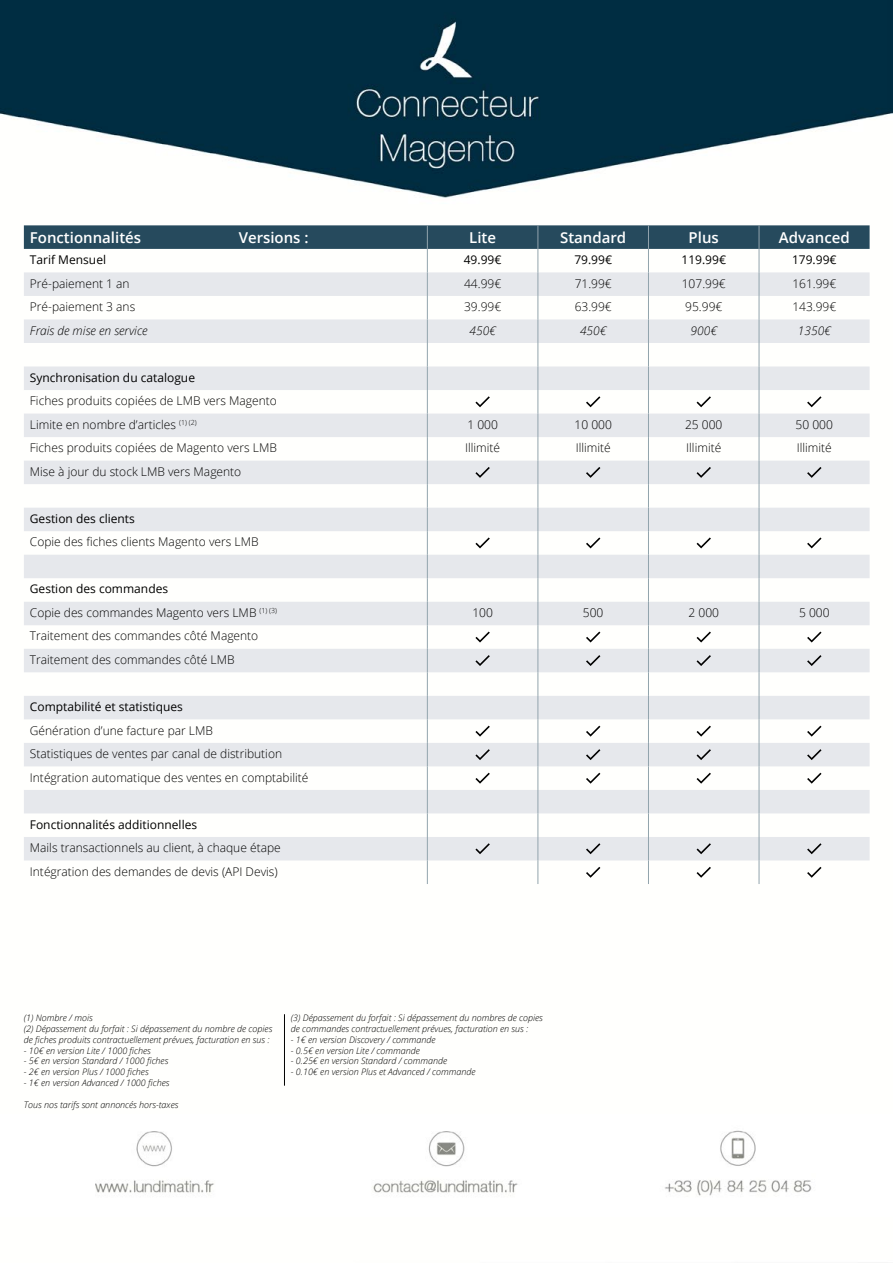
<style>
.page{position:relative;width:893px;height:1263px;background:#fff}
.page>*{position:absolute;margin:0;border:0;box-sizing:border-box;transform-origin:0 0}
.t1{font:600 15px "Open Sans";color:#fff}
.t2{font:300 12px/23.5px "Open Sans";color:#000}
.t3{font:12px "Open Sans";color:#000}
.t4{font:italic 300 12px "Open Sans";color:#000}
.t5{font:italic 300 9px/10.8px "Open Sans";color:#000}
.s1{font-weight:400}
</style>
<div class="page">
<img style="left:0;top:0;width:893px;height:249px">
<svg style="left:24px;top:225px;width:846px;height:659px"></svg>
<img style="left:95px;top:1130px;width:717px;height:66px">
<hr style="left:284px;top:1014px;width:1px;height:72px;background:#000">
<p class="t1" style="left:30px;top:227px;width:113px">Fonctionnalités</p>
<p class="t1" style="left:239px;top:227px;width:71px">Versions :</p>
<p class="t1" style="left:469px;top:227px;width:28px">Lite</p>
<p class="t1" style="left:560px;top:227px;width:68px">Standard</p>
<p class="t1" style="left:689px;top:227px;width:32px">Plus</p>
<p class="t1" style="left:779px;top:227px;width:72px">Advanced</p>
<p class="t3" style="left:30px;top:251px;width:78px">Tarif Mensuel</p>
<p class="t3" style="left:464px;top:251px;width:39px">49.99€</p>
<p class="t3" style="left:574px;top:251px;width:39px">79.99€</p>
<p class="t3" style="left:681px;top:251px;width:46px">119.99€</p>
<p class="t3" style="left:792px;top:251px;width:46px">179.99€</p>
<p class="t2" style="left:30px;top:271px;width:101px">Pré-paiement 1 an</p>
<p class="t2" style="left:464px;top:271px;width:39px">44.99€</p>
<p class="t2" style="left:575px;top:271px;width:39px">71.99€</p>
<p class="t2" style="left:682px;top:271px;width:45px">107.99€</p>
<p class="t2" style="left:792px;top:271px;width:45px">161.99€</p>
<p class="t2" style="left:30px;top:295px;width:107px">Pré-paiement 3 ans</p>
<p class="t2" style="left:464px;top:295px;width:39px">39.99€</p>
<p class="t2" style="left:575px;top:295px;width:39px">63.99€</p>
<p class="t2" style="left:685px;top:295px;width:39px">95.99€</p>
<p class="t2" style="left:792px;top:295px;width:45px">143.99€</p>
<p class="t4" style="left:30px;top:322px;width:119px">Frais de mise en service</p>
<p class="t4" style="left:469px;top:322px;width:28px">450€</p>
<p class="t4" style="left:580px;top:322px;width:28px">450€</p>
<p class="t4" style="left:691px;top:322px;width:28px">900€</p>
<p class="t4" style="left:798px;top:322px;width:35px">1350€</p>
<p class="t3" style="left:30px;top:369px;width:167px">Synchronisation du catalogue</p>
<p class="t2" style="left:30px;top:389px;width:249px">Fiches produits copiées de LMB vers Magento<br>Limite en nombre d’articles <sup>(1)</sup> <sup>(2)</sup></p>
<p class="t2" style="left:467px;top:412px;width:32px">1 000</p>
<p class="t2" style="left:574px;top:412px;width:39px">10 000</p>
<p class="t2" style="left:685px;top:412px;width:39px">25 000</p>
<p class="t2" style="left:796px;top:412px;width:39px">50 000</p>
<p class="t2" style="left:30px;top:436px;width:248px">Fiches produits copiées de Magento vers LMB</p>
<p class="t2" style="left:465px;top:436px;width:37px">Illimité</p>
<p class="t2" style="left:576px;top:436px;width:37px">Illimité</p>
<p class="t2" style="left:686px;top:436px;width:37px">Illimité</p>
<p class="t2" style="left:797px;top:436px;width:37px">Illimité</p>
<p class="t2" style="left:30px;top:459px;width:213px">Mise à jour du stock LMB vers Magento</p>
<p class="t3" style="left:30px;top:510px;width:106px">Gestion des clients</p>
<p class="t2" style="left:30px;top:530px;width:230px">Copie des fiches clients Magento vers LMB</p>
<p class="t2" style="left:30px;top:577px;width:249px"><span class="s1">Gestion des commandes<br></span>Copie des commandes Magento vers LMB <sup>(1)</sup> <sup>(3)</sup></p>
<p class="t2" style="left:472px;top:600px;width:22px">100</p>
<p class="t2" style="left:583px;top:600px;width:22px">500</p>
<p class="t2" style="left:688px;top:600px;width:32px">2 000</p>
<p class="t2" style="left:799px;top:600px;width:32px">5 000</p>
<p class="t2" style="left:30px;top:624px;width:230px">Traitement des commandes côté Magento<br>Traitement des commandes côté LMB</p>
<p class="t3" style="left:30px;top:698px;width:154px">Comptabilité et statistiques</p>
<p class="t2" style="left:30px;top:718px;width:280px">Génération d’une facture par LMB<br>Statistiques de ventes par canal de distribution<br>Intégration automatique des ventes en comptabilité</p>
<p class="t3" style="left:30px;top:816px;width:169px">Fonctionnalités additionnelles</p>
<p class="t2" style="left:30px;top:836px;width:252px">Mails transactionnels au client, à chaque étape<br>Intégration des demandes de devis (API Devis)</p>
<p class="t5" style="left:24px;top:1012px;width:250px">(1) Nombre / mois<br>(2) Dépassement du forfait : Si dépassement du nombre de copies de fiches produits contractuellement prévues, facturation en sus :</p>
<p class="t5" style="left:24px;top:1044px;width:128px">- 10€ en version Lite / 1000 fiches</p>
<p class="t5" style="left:24px;top:1055px;width:146px">- 5€ en version Standard / 1000 fiches</p>
<p class="t5" style="left:24px;top:1066px;width:126px">- 2€ en version Plus / 1000 fiches</p>
<p class="t5" style="left:24px;top:1077px;width:147px">- 1€ en version Advanced / 1000 fiches</p>
<p class="t5" style="left:24px;top:1098px;width:156px">Tous nos tarifs sont annoncés hors-taxes</p>
<p class="t5" style="left:291px;top:1012px;width:254px">(3) Dépassement du forfait : Si dépassement du nombres de copies de commandes contractuellement prévues, facturation en sus :</p>
<p class="t5" style="left:291px;top:1034px;width:146px">- 1€ en version Discovery / commande</p>
<p class="t5" style="left:291px;top:1044px;width:131px">- 0.5€ en version Lite / commande</p>
<p class="t5" style="left:291px;top:1055px;width:158px">- 0.25€ en version Standard / commande</p>
<p class="t5" style="left:291px;top:1066px;width:186px">- 0.10€ en version Plus et Advanced / commande</p>
</div>
